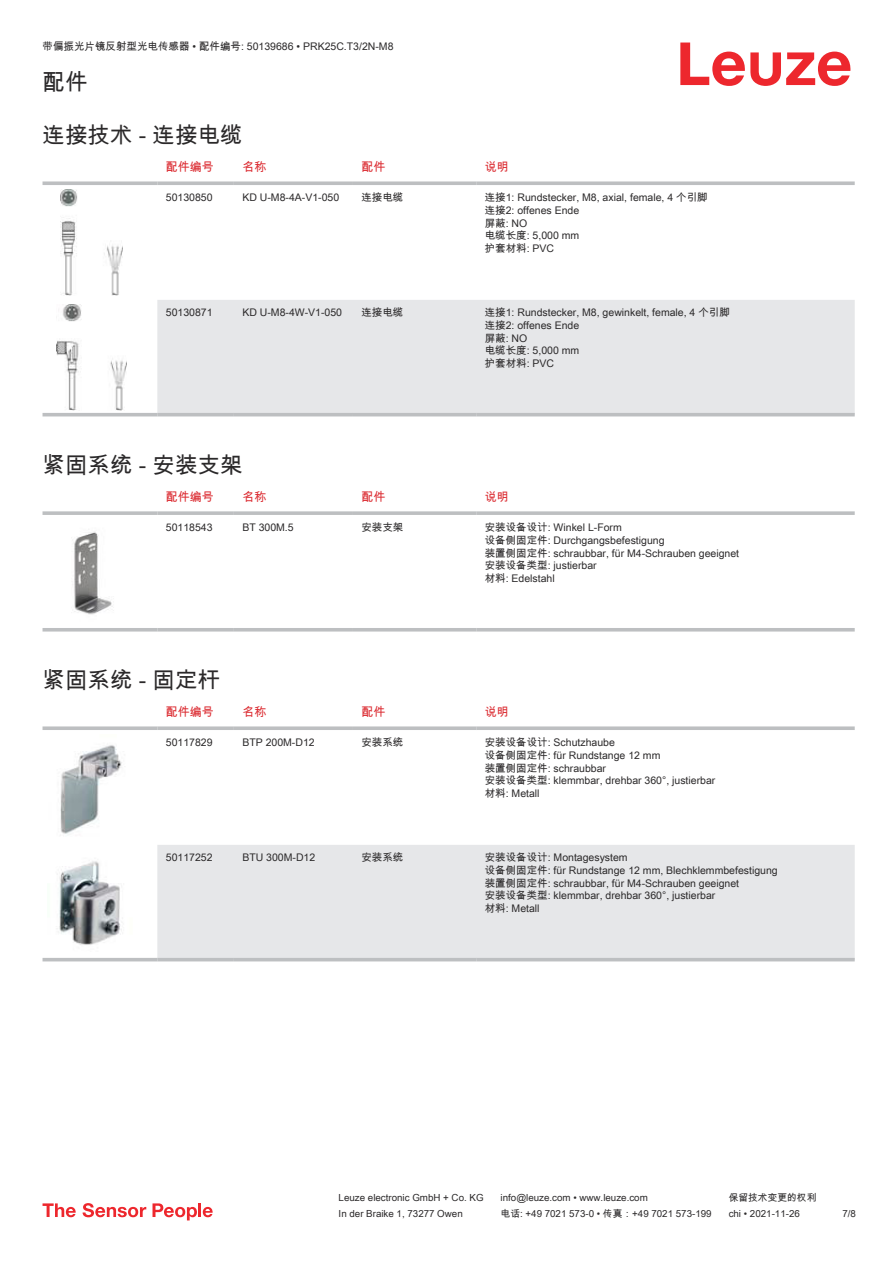
<style>
.page{position:relative;width:893px;height:1263px;background:#fff}
.page>*{position:absolute;margin:0;border:0;box-sizing:border-box;transform-origin:0 0}
.t1{font:22.5px "Arial Unicode MS";color:#2b292a}
.t2{font:12px "Arial Unicode MS";color:#db2a30}
.t3{font:10.5px/12.6px "Arial Unicode MS";color:#2b292a}
.t4{font:9.75px "Arial Unicode MS";color:#2b292a}
</style>
<div class="page">
<svg style="left:680px;top:43px;width:170px;height:43px"></svg>
<div style="left:157px;top:300px;width:698px;height:113px;background:#e6e7e9"></div>
<svg style="left:43px;top:181px;width:114px;height:4px"></svg>
<svg style="left:157px;top:181px;width:77px;height:4px"></svg>
<svg style="left:234px;top:181px;width:119px;height:4px"></svg>
<svg style="left:353px;top:181px;width:123px;height:4px"></svg>
<svg style="left:476px;top:181px;width:379px;height:4px;background:#c4c6c8"></svg>
<hr style="left:43px;top:413px;width:114px;height:3px;background:#bdbfc1">
<hr style="left:157px;top:413px;width:77px;height:3px;background:#bdbfc1">
<hr style="left:234px;top:413px;width:119px;height:3px;background:#bdbfc1">
<hr style="left:353px;top:413px;width:123px;height:3px;background:#bdbfc1">
<hr style="left:476px;top:413px;width:379px;height:3px;background:#bdbfc1">
<img style="left:60px;top:189px;width:63px;height:107px">
<img style="left:56px;top:304px;width:70px;height:106px">
<svg style="left:43px;top:631px;width:812px;height:1px"></svg>
<svg style="left:43px;top:511px;width:114px;height:4px"></svg>
<svg style="left:157px;top:511px;width:77px;height:4px"></svg>
<svg style="left:234px;top:511px;width:119px;height:4px"></svg>
<svg style="left:353px;top:511px;width:123px;height:4px"></svg>
<svg style="left:476px;top:511px;width:379px;height:4px;background:#c3c5c7"></svg>
<hr style="left:43px;top:628px;width:114px;height:3px;background:#bdbfc1">
<hr style="left:157px;top:628px;width:77px;height:3px;background:#bdbfc1">
<hr style="left:234px;top:628px;width:119px;height:3px;background:#bdbfc1">
<hr style="left:353px;top:628px;width:123px;height:3px;background:#bdbfc1">
<hr style="left:476px;top:628px;width:379px;height:3px;background:#bdbfc1">
<img style="left:72px;top:531px;width:41px;height:84px">
<div style="left:157px;top:845px;width:698px;height:113px;background:#e6e7e9"></div>
<svg style="left:43px;top:726px;width:114px;height:4px"></svg>
<svg style="left:157px;top:726px;width:77px;height:4px"></svg>
<svg style="left:234px;top:726px;width:119px;height:4px"></svg>
<svg style="left:353px;top:726px;width:123px;height:4px"></svg>
<svg style="left:476px;top:726px;width:379px;height:4px;background:#c4c6c8"></svg>
<hr style="left:43px;top:958px;width:114px;height:3px;background:#bdbfc1">
<hr style="left:157px;top:958px;width:77px;height:3px;background:#bdbfc1">
<hr style="left:234px;top:958px;width:119px;height:3px;background:#bdbfc1">
<hr style="left:353px;top:958px;width:123px;height:3px;background:#bdbfc1">
<hr style="left:476px;top:958px;width:379px;height:3px;background:#bdbfc1">
<img style="left:60px;top:745px;width:62px;height:89px">
<img style="left:57px;top:861px;width:65px;height:84px">
<svg style="left:43px;top:1203px;width:33px;height:14px"></svg>
<svg style="left:83px;top:1203px;width:63px;height:14px"></svg>
<svg style="left:153px;top:1203px;width:44px;height:17px"></svg>
<hr style="left:198px;top:1203px;width:3px;height:14px;background:#ed272d">
<svg style="left:203px;top:1207px;width:10px;height:10px"></svg>
<p class="t3" style="left:43px;top:40px;width:353px">带偏振光片镜反射型光电传感器 • 配件编号: 50139686 • PRK25C.T3/2N-M8</p>
<h1 class="t1" style="left:43px;top:66px;width:46px">配件</h1>
<h1 class="t1" style="left:43px;top:119px;width:202px">连接技术 - 连接电缆</h1>
<p class="t2" style="left:166px;top:158px;width:49px">配件编号</p>
<p class="t2" style="left:242px;top:158px;width:25px">名称</p>
<p class="t2" style="left:361px;top:158px;width:25px">配件</p>
<p class="t2" style="left:485px;top:158px;width:25px">说明</p>
<p class="t3" style="left:166px;top:191px;width:48px">50130850</p>
<p class="t3" style="left:242px;top:191px;width:98px">KD U-M8-4A-V1-050</p>
<p class="t3" style="left:361px;top:191px;width:43px">连接电缆</p>
<p class="t3" style="left:485px;top:191px;width:224px">连接1: Rundstecker, M8, axial, female, 4 个引脚连接2: offenes Ende<br>屏蔽: NO<br>电缆长度: 5,000 mm<br>护套材料: PVC</p>
<p class="t3" style="left:166px;top:306px;width:48px">50130871</p>
<p class="t3" style="left:242px;top:306px;width:101px">KD U-M8-4W-V1-050</p>
<p class="t3" style="left:361px;top:306px;width:43px">连接电缆</p>
<p class="t3" style="left:485px;top:306px;width:247px">连接1: Rundstecker, M8, gewinkelt, female, 4 个引脚连接2: offenes Ende<br>屏蔽: NO<br>电缆长度: 5,000 mm<br>护套材料: PVC</p>
<h1 class="t1" style="left:43px;top:449px;width:202px">紧固系统 - 安装支架</h1>
<p class="t2" style="left:166px;top:488px;width:49px">配件编号</p>
<p class="t2" style="left:242px;top:488px;width:25px">名称</p>
<p class="t2" style="left:361px;top:488px;width:25px">配件</p>
<p class="t2" style="left:485px;top:488px;width:25px">说明</p>
<p class="t3" style="left:166px;top:521px;width:48px">50118543</p>
<p class="t3" style="left:242px;top:521px;width:53px">BT 300M.5</p>
<p class="t3" style="left:361px;top:521px;width:43px">安装支架</p>
<p class="t3" style="left:485px;top:521px;width:256px">安装设备设计: Winkel L-Form<br>设备侧固定件: Durchgangsbefestigung<br>装置侧固定件: schraubbar, für M4-Schrauben geeignet安装设备类型: justierbar<br>材料: Edelstahl</p>
<h1 class="t1" style="left:43px;top:664px;width:179px">紧固系统 - 固定杆</h1>
<p class="t2" style="left:166px;top:703px;width:49px">配件编号</p>
<p class="t2" style="left:242px;top:703px;width:25px">名称</p>
<p class="t2" style="left:361px;top:703px;width:25px">配件</p>
<p class="t2" style="left:485px;top:703px;width:25px">说明</p>
<p class="t3" style="left:166px;top:736px;width:48px">50117829</p>
<p class="t3" style="left:242px;top:736px;width:74px">BTP 200M-D12</p>
<p class="t3" style="left:361px;top:736px;width:43px">安装系统</p>
<p class="t3" style="left:485px;top:736px;width:232px">安装设备设计: Schutzhaube<br>设备侧固定件: für Rundstange 12 mm<br>装置侧固定件: schraubbar<br>安装设备类型: klemmbar, drehbar 360°, justierbar材料: Metall</p>
<p class="t3" style="left:166px;top:851px;width:48px">50117252</p>
<p class="t3" style="left:242px;top:851px;width:74px">BTU 300M-D12</p>
<p class="t3" style="left:361px;top:851px;width:43px">安装系统</p>
<p class="t3" style="left:485px;top:851px;width:294px">安装设备设计: Montagesystem<br>设备侧固定件: für Rundstange 12 mm, Blechklemmbefestigung装置侧固定件: schraubbar, für M4-Schrauben geeignet<br>安装设备类型: klemmbar, drehbar 360°, justierbar<br>材料: Metall</p>
<p class="t4" style="left:339px;top:1191px;width:146px">Leuze electronic GmbH + Co. KG</p>
<p class="t4" style="left:501px;top:1191px;width:149px">info@leuze.com • www.leuze.com</p>
<p class="t4" style="left:729px;top:1191px;width:89px">保留技术变更的权利</p>
<p class="t4" style="left:339px;top:1206px;width:126px">In der Braike 1, 73277 Owen</p>
<p class="t4" style="left:501px;top:1206px;width:212px">电话: +49 7021 573-0 • 传真：+49 7021 573-199</p>
<p class="t4" style="left:729px;top:1206px;width:73px">chi • 2021-11-26</p>
<p class="t4" style="left:842px;top:1206px;width:15px">7 /8</p>
</div>
